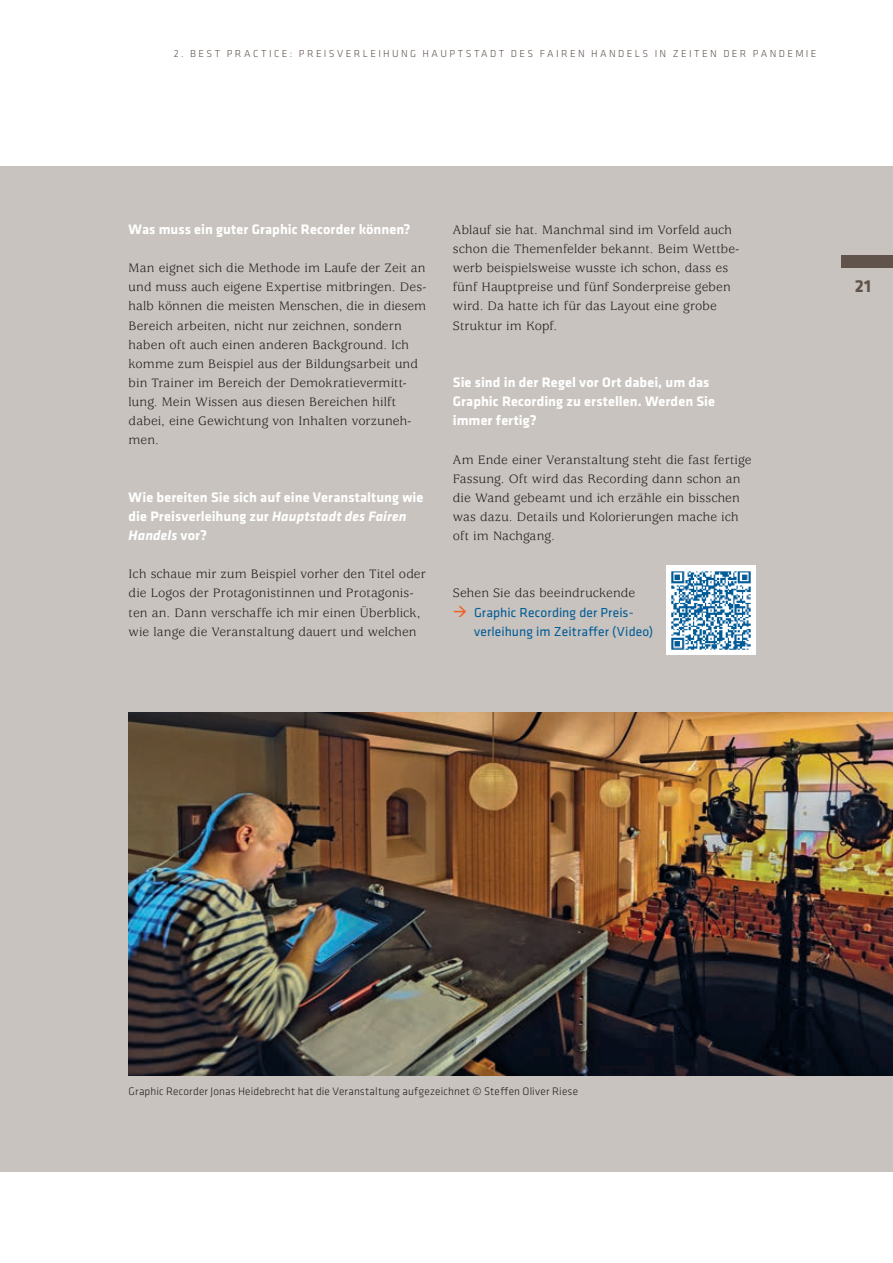
<style>
.page{position:relative;width:893px;height:1263px;background:#fff}
.page>*{position:absolute;margin:0;border:0;box-sizing:border-box;transform-origin:0 0}
.t1{font:700 18px "Klavika";color:#60534c}
.t2{font:700 14.25px/19.2px "Klavika";letter-spacing:.005em;color:#fff}
.t3{font:13.5px/19.2px "Usherwood Std";letter-spacing:.01em;color:#231f20}
.t4{font:13.5px/19.2px "Klavika";letter-spacing:.005em;color:#005b97}
.t5{font:300 11.25px "Klavika";letter-spacing:.015em;color:#231f20}
.t6{font:300 10.5px "Klavika";letter-spacing:.225em;color:#60534c}
.s1{font-style:italic}
</style>
<div class="page">
<div style="left:0;top:166px;width:893px;height:1005px;background:#c8c3be"></div>
<div style="left:842px;top:255px;width:51px;height:13px;background:#60534c"></div>
<div style="left:666px;top:566px;width:90px;height:89px;background:#fff"></div>
<img style="left:671px;top:571px;width:80px;height:79px">
<img style="left:129px;top:712px;width:764px;height:364px">
<p class="t6" style="left:174px;top:48px;width:644px">2. BEST PRACTICE: PREISVERLEIHUNG HAUPTSTADT DES FAIREN HANDELS IN ZEITEN DER PANDEMIE</p>
<p class="t2" style="left:129px;top:220px;width:283px">Was muss ein guter Graphic Recorder können?</p>
<p class="t3" style="left:129px;top:259px;width:299px">Man eignet sich die Methode im Laufe der Zeit an und muss auch eigene Expertise mitbringen. Des&shy;halb können die meisten Menschen, die in diesem Bereich arbeiten, nicht nur zeichnen, sondern haben oft auch einen anderen Background. Ich komme zum Beispiel aus der Bildungsarbeit und bin Trainer im Bereich der Demokratievermitt&shy;lung. Mein Wissen aus diesen Bereichen hilft dabei, eine Gewichtung von Inhalten vorzuneh&shy;men.</p>
<p class="t2" style="left:129px;top:488px;width:296px">Wie bereiten Sie sich auf eine Veranstaltung wie die Preisverleihung zur <span class="s1">Hauptstadt des Fairen<br>Handels</span> vor?</p>
<p class="t3" style="left:129px;top:565px;width:299px">Ich schaue mir zum Beispiel vorher den Titel oder die Logos der Protagonistinnen und Protagonis&shy;ten an. Dann verschaffe ich mir einen Überblick, wie lange die Veranstaltung dauert und welchen</p>
<p class="t3" style="left:453px;top:221px;width:288px">Ablauf sie hat. Manchmal sind im Vorfeld auch schon die Themenfelder bekannt. Beim Wettbe&shy;werb beispielsweise wusste ich schon, dass es fünf Hauptpreise und fünf Sonderpreise geben wird. Da hatte ich für das Layout eine grobe Struktur im Kopf.</p>
<p class="t2" style="left:453px;top:373px;width:264px">Sie sind in der Regel vor Ort dabei, um das<br>Graphic Recording zu erstellen. Werden Sie immer fertig?</p>
<p class="t3" style="left:453px;top:450px;width:300px">Am Ende einer Veranstaltung steht die fast fertige Fassung. Oft wird das Recording dann schon an die Wand gebeamt und ich erzähle ein bisschen was dazu. Details und Kolorierungen mache ich oft im Nachgang.</p>
<p class="t3" style="left:453px;top:584px;width:184px">Sehen Sie das beeindruckende</p>
<p class="t4" style="left:474px;top:603px;width:181px">Graphic Recording der Preis&shy;verleihung im Zeitrafer (Video)</p>
<h1 class="t1" style="left:855px;top:276px;width:18px">21</h1>
<p class="t5" style="left:129px;top:1085px;width:451px">Graphic Recorder Jonas Heidebrecht hat die Veranstaltung aufgezeichnet © Stefen Oliver Riese</p>
</div>
